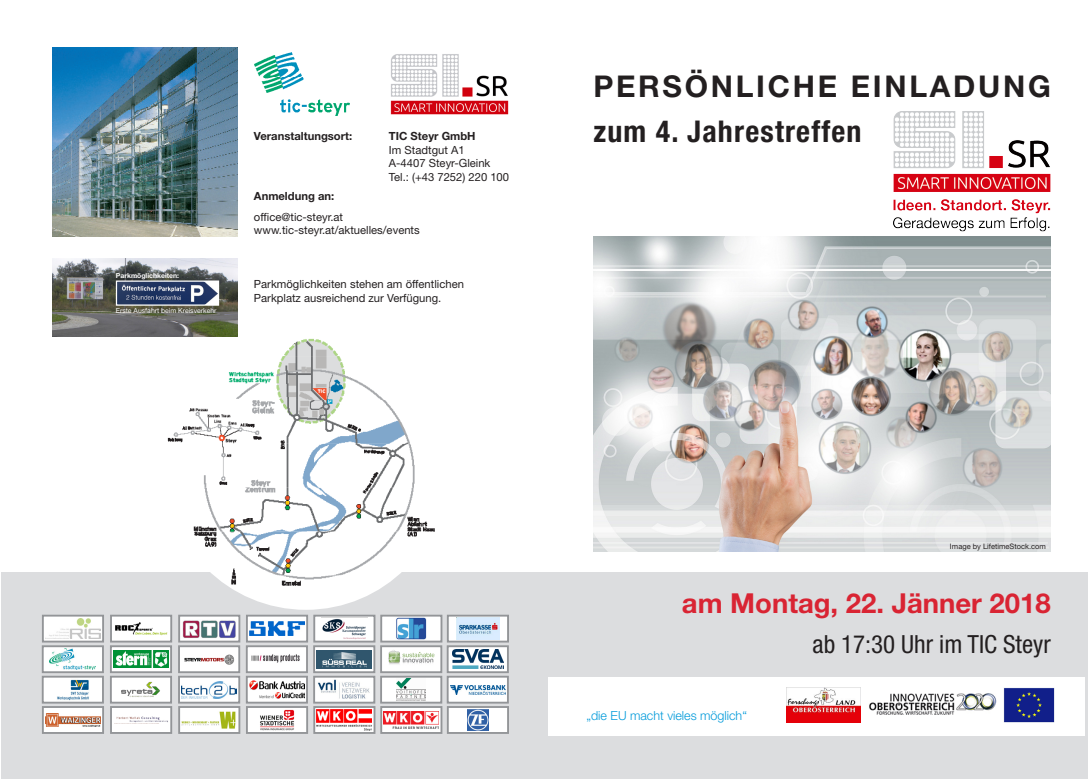
<style>
.page{position:relative;width:1088px;height:780px;background:#fff}
.page>*{position:absolute;margin:0;border:0;box-sizing:border-box;transform-origin:0 0}
.t1{font:700 30px "Helvetica Neue LT Std";letter-spacing:.09em;color:#231f20}
.t2{font:700 condensed 30px "Helvetica Neue LT Std";letter-spacing:.04em;color:#231f20}
.t3{font:700 27.5px "Helvetica Neue LT Std";color:#d92433}
.t4{font:condensed 25px "Helvetica Neue LT Std";color:#231f20}
.t5{font:300 12.5px "Helvetica Neue LT Std";color:#019ada}
.t6{font:11.25px/13.5px "Helvetica Neue LT Std";color:#231f20}
.t7{font:700 11.25px "Helvetica Neue LT Std";color:#231f20}
.t8{font:7.5px "Helvetica Neue LT Std";color:#231f20}
.t9{font:6.88px "Helvetica Neue LT Std";color:#fff}
.t10{font:700 6.88px "Helvetica Neue LT Std";color:#fff}
</style>
<div class="page">
<div style="left:1px;top:572px;width:1087px;height:207px;background:#dcdddf"></div>
<img style="left:52px;top:48px;width:185px;height:188px">
<div style="left:548px;top:677px;width:537px;height:58px;background:#fff"></div>
<img style="left:390px;top:54px;width:119px;height:61px">
<img style="left:869px;top:693px;width:127px;height:21px">
<img style="left:787px;top:687px;width:73px;height:35px">
<img style="left:1003px;top:688px;width:51px;height:34px">
<div style="left:165px;top:328px;width:281px;height:281px;background:#fff;border-radius:50%"></div>
<img style="left:284px;top:338px;width:54px;height:18px">
<img style="left:228px;top:356px;width:156px;height:44px">
<img style="left:168px;top:400px;width:242px;height:44px">
<img style="left:204px;top:444px;width:211px;height:43px">
<img style="left:193px;top:487px;width:242px;height:44px">
<img style="left:194px;top:531px;width:241px;height:44px">
<img style="left:220px;top:575px;width:166px;height:12px">
<img style="left:52px;top:259px;width:185px;height:77px">
<svg style="left:115px;top:280px;width:105px;height:26px"></svg>
<img style="left:593px;top:236px;width:458px;height:315px">
<img style="left:894px;top:112px;width:156px;height:129px">
<div style="left:447px;top:706px;width:62px;height:27px;background:#fff;border:2px solid #939598"></div>
<img style="left:467px;top:709px;width:21px;height:21px">
<div style="left:447px;top:675px;width:62px;height:28px;background:#fff;border:2px solid #939598"></div>
<img style="left:450px;top:685px;width:55px;height:9px">
<div style="left:447px;top:645px;width:62px;height:28px;background:linear-gradient(to right,#fff,#fff);border:2px solid #939598"></div>
<img style="left:452px;top:649px;width:52px;height:19px">
<svg style="left:447px;top:614px;width:62px;height:28px"></svg>
<img style="left:456px;top:618px;width:43px;height:21px">
<svg style="left:380px;top:706px;width:62px;height:27px"></svg>
<img style="left:384px;top:711px;width:55px;height:17px">
<div style="left:380px;top:675px;width:62px;height:28px;background:#fff;border:2px solid #939598"></div>
<img style="left:396px;top:679px;width:30px;height:21px">
<div style="left:380px;top:645px;width:62px;height:28px;background:#fff;border:2px solid #939598"></div>
<img style="left:388px;top:650px;width:47px;height:14px">
<div style="left:380px;top:614px;width:62px;height:28px;background:#fff;border:2px solid #939598"></div>
<img style="left:396px;top:618px;width:31px;height:21px">
<svg style="left:313px;top:706px;width:62px;height:27px"></svg>
<img style="left:317px;top:709px;width:55px;height:21px">
<div style="left:313px;top:675px;width:62px;height:28px;background:#fff;border:2px solid #939598"></div>
<img style="left:318px;top:679px;width:52px;height:20px">
<div style="left:313px;top:645px;width:62px;height:28px;background:linear-gradient(to right,#fff,#fff);border:2px solid #939598"></div>
<img style="left:316px;top:650px;width:56px;height:18px">
<svg style="left:313px;top:614px;width:62px;height:28px"></svg>
<img style="left:321px;top:618px;width:46px;height:21px">
<div style="left:246px;top:706px;width:62px;height:27px;background:#fff;border:2px solid #939598"></div>
<img style="left:260px;top:709px;width:34px;height:21px">
<div style="left:246px;top:675px;width:62px;height:28px;background:#fff;border:2px solid #939598"></div>
<img style="left:249px;top:681px;width:55px;height:17px">
<div style="left:246px;top:645px;width:62px;height:28px;background:#fff;border:2px solid #939598"></div>
<img style="left:251px;top:654px;width:49px;height:9px">
<div style="left:246px;top:614px;width:62px;height:28px;background:linear-gradient(to right,#fff,#f9fbfe);border:2px solid #939598"></div>
<img style="left:249px;top:622px;width:55px;height:13px">
<div style="left:178px;top:706px;width:62px;height:27px;background:#fff;border:2px solid #939598"></div>
<img style="left:181px;top:711px;width:55px;height:17px">
<div style="left:178px;top:675px;width:62px;height:28px;background:linear-gradient(to right,#fff,#fff);border:2px solid #939598"></div>
<img style="left:182px;top:681px;width:1px;height:17px">
<img style="left:183px;top:681px;width:54px;height:17px">
<div style="left:178px;top:645px;width:62px;height:28px;background:#fff;border:2px solid #939598"></div>
<img style="left:184px;top:654px;width:51px;height:11px">
<div style="left:178px;top:614px;width:62px;height:28px;background:#fff;border:2px solid #939598"></div>
<img style="left:182px;top:620px;width:54px;height:18px">
<div style="left:110px;top:706px;width:62px;height:27px;background:#fff;border:2px solid #939598"></div>
<img style="left:116px;top:716px;width:52px;height:7px">
<div style="left:110px;top:675px;width:62px;height:28px;background:#fff;border:2px solid #939598"></div>
<img style="left:121px;top:681px;width:39px;height:16px">
<svg style="left:110px;top:645px;width:62px;height:28px"></svg>
<img style="left:113px;top:650px;width:55px;height:17px">
<div style="left:110px;top:614px;width:62px;height:28px;background:#fff;border:2px solid #939598"></div>
<img style="left:115px;top:622px;width:53px;height:14px">
<div style="left:42px;top:706px;width:62px;height:27px;background:#fff;border:2px solid #939598"></div>
<img style="left:45px;top:713px;width:55px;height:13px">
<div style="left:42px;top:675px;width:62px;height:28px;background:#fff;border:2px solid #939598"></div>
<img style="left:57px;top:679px;width:32px;height:21px">
<div style="left:42px;top:645px;width:62px;height:28px;background:#fff;border:2px solid #939598"></div>
<img style="left:50px;top:648px;width:46px;height:21px">
<svg style="left:42px;top:614px;width:62px;height:28px"></svg>
<img style="left:45px;top:618px;width:55px;height:20px">
<img style="left:254px;top:52px;width:95px;height:64px">
<p class="t10" style="left:116px;top:271px;width:65px">Parkmöglichkeiten:</p>
<p class="t9" style="left:116px;top:306px;width:102px">Erste Ausfahrt beim Kreisverkehr</p>
<p class="t7" style="left:254px;top:129px;width:100px">Veranstaltungsort:</p>
<p class="t7" style="left:389px;top:129px;width:88px">TIC Steyr GmbH</p>
<p class="t6" style="left:389px;top:143px;width:77px">Im Stadtgut A1</p>
<p class="t6" style="left:389px;top:156px;width:103px">A-4407 Steyr-Gleink</p>
<p class="t6" style="left:389px;top:170px;width:122px">Tel.: (+43 7252) 220 100</p>
<p class="t7" style="left:254px;top:189px;width:82px">Anmeldung an:</p>
<p class="t6" style="left:254px;top:210px;width:91px">office@tic-steyr.at</p>
<p class="t6" style="left:254px;top:223px;width:167px">www.tic-steyr.at/aktuelles/events</p>
<p class="t6" style="left:254px;top:277px;width:212px">Parkmöglichkeiten stehen am öffentlichen<br>Parkplatz ausreichend zur Verfügung.</p>
<p class="t1" style="left:593px;top:67px;width:459px">PERSÖNLICHE EINLADUNG</p>
<p class="t2" style="left:593px;top:113px;width:270px">zum 4. Jahrestreffen</p>
<p class="t8" style="left:950px;top:541px;width:97px">Image by LifetimeStock.com</p>
<p class="t3" style="left:682px;top:585px;width:370px">am Montag, 22. Jänner 2018</p>
<p class="t4" style="left:812px;top:630px;width:240px">ab 17:30 Uhr im TIC Steyr</p>
<p class="t5" style="left:586px;top:707px;width:162px">„die EU macht vieles möglich“</p>
</div>
